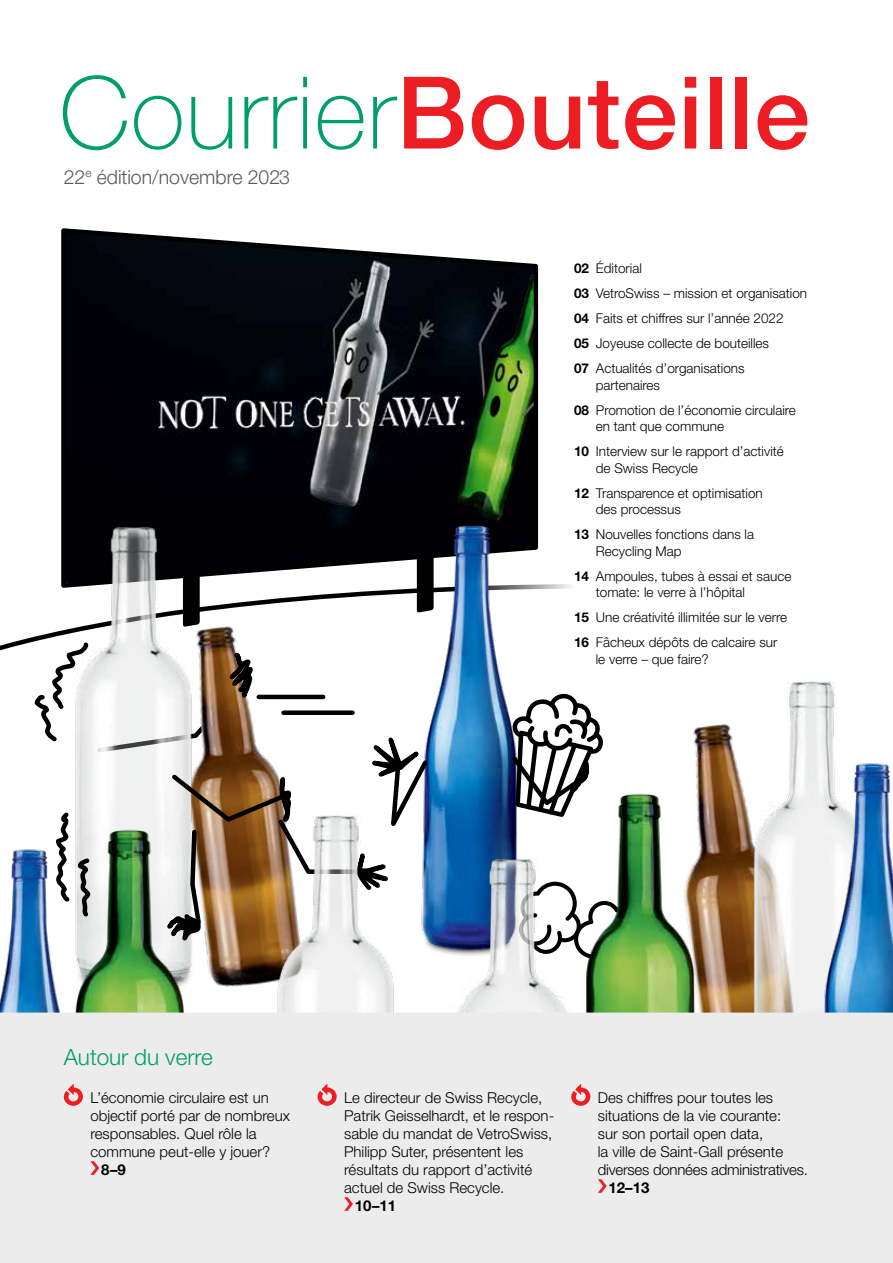
<style>
.page{position:relative;width:893px;height:1263px;background:#fff}
.page>*{position:absolute;margin:0;border:0;box-sizing:border-box;transform-origin:0 0}
.t1{font:500 100.35px "Helvetica Neue LT Std";letter-spacing:.01em;color:#ed1d24}
.t2{font:300 22.5px "Helvetica Neue LT Std";color:#009f68}
.t3{font:300 19.5px "Helvetica Neue LT Std";color:#58595b}
.t4{font:300 15px/18px "Helvetica Neue LT Std";color:#000}
.t5{font:700 15px "Helvetica Neue LT Std";color:#000}
.t6{font:300 13.5px/25px "Helvetica Neue LT Std";color:#000}
.s1{font-weight:100;color:#009f68}
.s2{font-weight:700}
</style>
<div class="page">
<svg style="left:61px;top:228px;width:478px;height:238px;background:#191e1e"></svg>
<img style="left:693px;top:681px;width:142px;height:89px">
<img style="left:504px;top:466px;width:67px;height:304px">
<img style="left:697px;top:704px;width:196px;height:308px">
<img style="left:308px;top:228px;width:196px;height:613px">
<svg style="left:32px;top:454px;width:404px;height:352px"></svg>
<svg style="left:508px;top:693px;width:95px;height:77px"></svg>
<img style="left:476px;top:770px;width:324px;height:242px">
<img style="left:0;top:806px;width:207px;height:206px">
<img style="left:461px;top:841px;width:177px;height:171px">
<img style="left:207px;top:797px;width:254px;height:215px">
<div style="left:0;top:1012px;width:893px;height:251px;background:#ececed"></div>
<svg style="left:63px;top:1084px;width:20px;height:22px"></svg>
<svg style="left:90px;top:1161px;width:9px;height:14px"></svg>
<svg style="left:317px;top:1084px;width:20px;height:22px"></svg>
<svg style="left:344px;top:1197px;width:9px;height:14px"></svg>
<svg style="left:570px;top:1084px;width:20px;height:22px"></svg>
<svg style="left:598px;top:1179px;width:9px;height:14px"></svg>
<h1 class="t1" style="left:59px;top:53px;width:752px"><span class="s1">Courrier</span>Bouteille</h1>
<h3 class="t3" style="left:64px;top:165px;width:228px">22<sup>e</sup> édition/novembre 2023</h3>
<p class="t6" style="left:574px;top:256px;width:235px"><span class="s2">02</span> Éditorial<br><span class="s2">03</span> VetroSwiss – mission et organisation<br><span class="s2">04</span> Faits et chiffres sur l’année 2022<br><span class="s2">05</span> Joyeuse collecte de bouteilles<br><span class="s2">07</span> Actualités d’organisations</p>
<p class="t6" style="left:574px;top:372px;width:223px;text-indent:22px">partenaires<br><span class="s2">08</span> Promotion de l’économie circulaire</p>
<p class="t6" style="left:574px;top:414px;width:211px;text-indent:22px">en tant que commune<br><span class="s2">10</span> Interview sur le rapport d’activité</p>
<p class="t6" style="left:574px;top:455px;width:190px;text-indent:22px">de Swiss Recycle<br><span class="s2">12</span> Transparence et optimisation</p>
<p class="t6" style="left:574px;top:497px;width:182px;text-indent:22px">des processus<br><span class="s2">13</span> Nouvelles fonctions dans la</p>
<p class="t6" style="left:574px;top:538px;width:219px;text-indent:22px">Recycling Map<br><span class="s2">14</span> Ampoules, tubes à essai et sauce</p>
<p class="t6" style="left:574px;top:580px;width:215px;text-indent:22px">tomate: le verre à l’hôpital<br><span class="s2">15</span> Une créativité illimitée sur le verre<br><span class="s2">16</span> Fâcheux dépôts de calcaire sur</p>
<p class="t6" style="left:596px;top:646px;width:115px">le verre – que faire?</p>
<h2 class="t2" style="left:64px;top:1043px;width:151px">Autour du verre</h2>
<p class="t4" style="left:90px;top:1088px;width:201px">L’économie circulaire est un objectif porté par de nombreux responsables. Quel rôle la commune peut-elle y jouer?</p>
<p class="t5" style="left:101px;top:1160px;width:26px">8–9</p>
<p class="t4" style="left:344px;top:1088px;width:212px">Le directeur de Swiss Recycle,<br>Patrik Geisselhardt, et le respon&shy;sable du mandat de VetroSwiss,<br>Philipp Suter, présentent les résultats du rapport d’activité actuel de Swiss Recycle.</p>
<p class="t5" style="left:355px;top:1196px;width:43px">10–11</p>
<p class="t4" style="left:598px;top:1088px;width:212px">Des chiffres pour toutes les situations de la vie courante:<br>sur son portail open data,<br>la ville de Saint-Gall présente diverses données administratives.</p>
<p class="t5" style="left:609px;top:1178px;width:42px">12–13</p>
</div>
